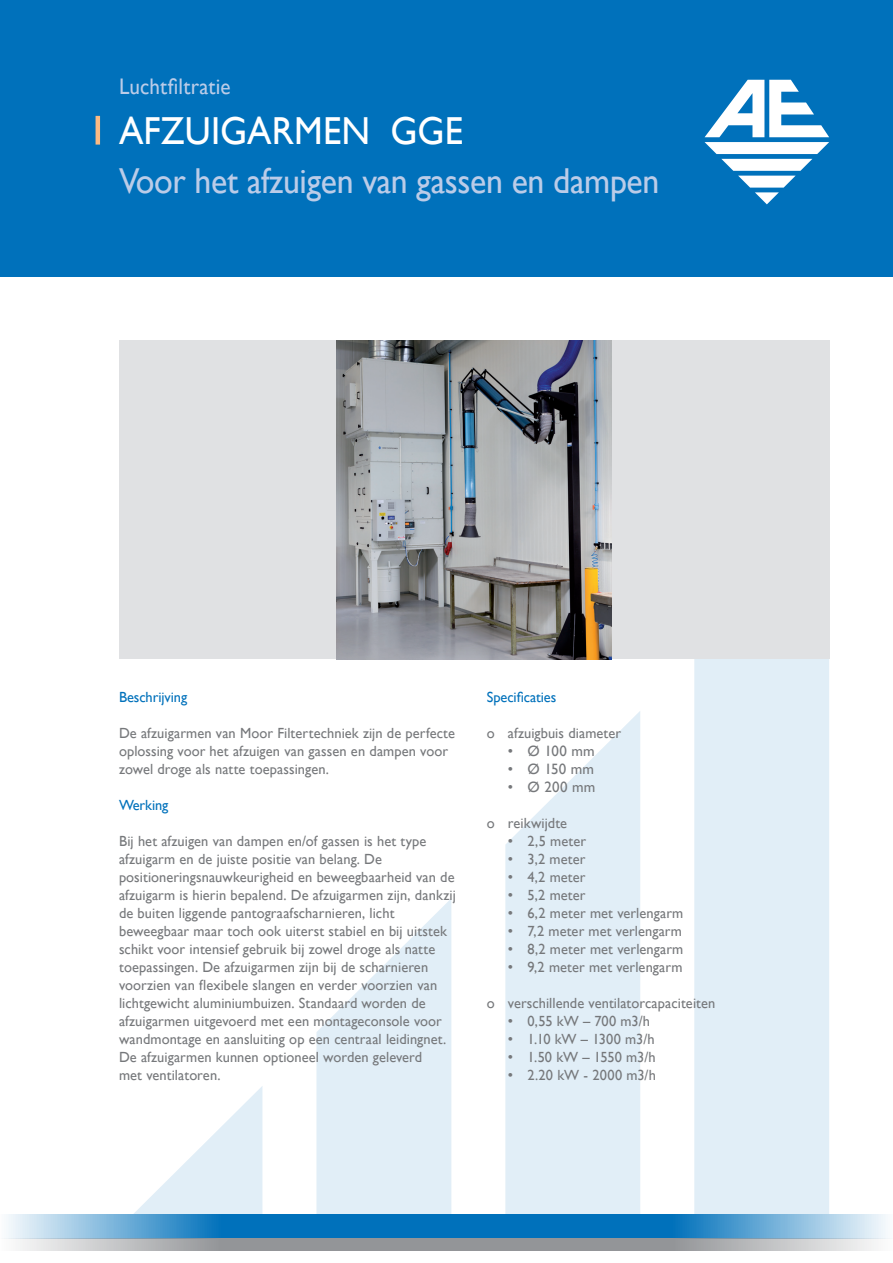
<style>
.page{position:relative;width:893px;height:1263px;background:#fff}
.page>*{position:absolute;margin:0;border:0;box-sizing:border-box;transform-origin:0 0}
.t1{font:39px "Gill Sans";letter-spacing:.005em;color:#fff;scale:.94 1}
.t2{font:36px "Gill Sans";letter-spacing:-.01em;color:#bbcce8;scale:.94 1}
.t3{font:22.5px "Gill Sans";letter-spacing:.005em;color:#bbcce8;scale:.94 1}
.t4{font:15px "Gill Sans";letter-spacing:.01em;color:#76787b}
.t5{font:14.7px/18px "Gill Sans";letter-spacing:.005em;color:#76787b}
.t6{font:14.7px "Gill Sans";letter-spacing:-.005em;color:#0071bb}
.s1{font-size:15px}
</style>
<div class="page">
<div style="left:0;top:0;width:893px;height:276px;background:#0071bb"></div>
<hr style="left:96px;top:116px;width:4px;height:29px;background:#fbba83">
<svg style="left:134px;top:1087px;width:128px;height:127px"></svg>
<svg style="left:316px;top:899px;width:135px;height:315px;fill:#e1eef7"></svg>
<div style="left:694px;top:659px;width:135px;height:555px;background:#e1eef7"></div>
<svg style="left:505px;top:711px;width:135px;height:503px;background:#e5f0f8"></svg>
<div style="left:119px;top:340px;width:710px;height:319px;background:#e0e1e3"></div>
<img style="left:337px;top:340px;width:274px;height:319px">
<svg style="left:704px;top:80px;width:125px;height:124px"></svg>
<svg style="left:8px;top:1214px;width:438px;height:24px;background:#3b92ca"></svg>
<svg style="left:4px;top:1238px;width:442px;height:13px;background:#abadb0"></svg>
<svg style="left:446px;top:1214px;width:440px;height:24px;background:#3a91ca"></svg>
<svg style="left:446px;top:1238px;width:444px;height:13px;background:#aaadaf"></svg>
<h3 class="t3" style="left:119px;top:73px;width:120px">Luchtfiltratie</h3>
<h1 class="t1" style="left:119px;top:108px;width:368px">AFZUIGARMEN GGE</h1>
<h2 class="t2" style="left:119px;top:160px;width:576px">Voor het afzuigen van gassen en dampen</h2>
<p class="t6" style="left:119px;top:688px;width:70px">Beschrijving</p>
<p class="t5" style="left:119px;top:724px;width:337px">De afzuigarmen van Moor Filtertechniek zijn de perfecte oplossing voor het afzuigen van gassen en dampen voor zowel droge als natte toepassingen.</p>
<p class="t6" style="left:119px;top:796px;width:51px">Werking</p>
<p class="t5" style="left:119px;top:832px;width:338px">Bij het afzuigen van dampen en/of gassen is het type afzuigarm en de juiste positie van belang. De positioneringsnauwkeurigheid en beweegbaarheid van de afzuigarm is hierin bepalend. De afzuigarmen zijn, dankzij de buiten liggende pantograafscharnieren, licht beweegbaar maar toch ook uiterst stabiel en bij uitstek schikt voor intensief gebruik bij zowel droge als natte toepassingen. De afzuigarmen zijn bij de scharnieren voorzien van flexibele slangen en verder voorzien van lichtgewicht aluminiumbuizen. Standaard worden de afzuigarmen uitgevoerd met een montageconsole voor wandmontage en aansluiting op een centraal leidingnet.<br>De afzuigarmen kunnen optioneel worden geleverd<br>met ventilatoren.</p>
<p class="t6" style="left:487px;top:688px;width:71px">Specificaties</p>
<p class="t5" style="left:487px;top:724px;width:136px">o afzuigbuis diameter</p>
<p class="t4" style="left:508px;top:742px;width:88px">• Ø 100 mm</p>
<p class="t4" style="left:508px;top:760px;width:88px">• Ø 150 mm</p>
<p class="t4" style="left:508px;top:778px;width:89px">• Ø 200 mm</p>
<p class="t5" style="left:487px;top:814px;width:82px">o reikwijdte</p>
<p class="t5" style="left:508px;top:832px;width:80px"><span class="s1">•</span> 2,5 meter</p>
<p class="t5" style="left:508px;top:850px;width:79px"><span class="s1">•</span> 3,2 meter</p>
<p class="t5" style="left:508px;top:868px;width:79px"><span class="s1">•</span> 4,2 meter</p>
<p class="t5" style="left:508px;top:886px;width:79px"><span class="s1">•</span> 5,2 meter</p>
<p class="t5" style="left:508px;top:904px;width:177px"><span class="s1">•</span> 6,2 meter met verlengarm</p>
<p class="t5" style="left:508px;top:922px;width:176px"><span class="s1">•</span> 7,2 meter met verlengarm</p>
<p class="t5" style="left:508px;top:940px;width:177px"><span class="s1">•</span> 8,2 meter met verlengarm</p>
<p class="t5" style="left:508px;top:958px;width:176px"><span class="s1">•</span> 9,2 meter met verlengarm</p>
<p class="t5" style="left:487px;top:994px;width:230px">o verschillende ventilatorcapaciteiten</p>
<p class="t5" style="left:508px;top:1012px;width:144px"><span class="s1">•</span> 0,55 kW – 700 m3/h</p>
<p class="t5" style="left:508px;top:1030px;width:148px"><span class="s1">•</span> 1.10 kW – 1300 m3/h</p>
<p class="t5" style="left:508px;top:1048px;width:149px"><span class="s1">•</span> 1.50 kW – 1550 m3/h</p>
<p class="t5" style="left:508px;top:1066px;width:150px"><span class="s1">•</span> 2.20 kW - 2000 m3/h</p>
</div>
